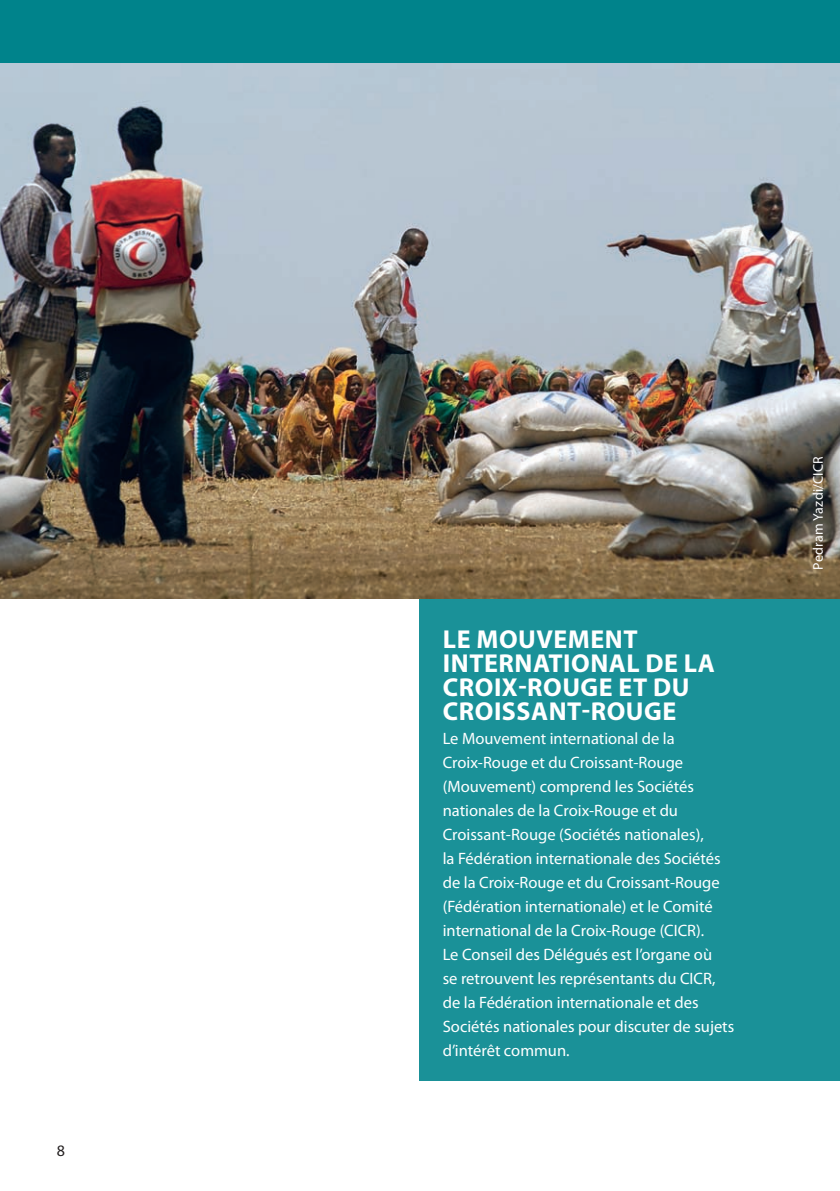
<style>
.page{position:relative;width:840px;height:1191px;background:#fff}
.page>*{position:absolute;margin:0;border:0;box-sizing:border-box;transform-origin:0 0}
.t1{font:700 26px/24px "Myriad Pro";letter-spacing:.02em;color:#fff}
.t2{font:16.4px/24px "Myriad Pro";color:#fff}
.t3{font:16px "Myriad Pro";color:#231f20}
.t4{font:14px "Myriad Pro";letter-spacing:.01em;color:#fff}
</style>
<div class="page">
<div style="left:419px;top:598px;width:420px;height:482px;background:#1a9198"></div>
<img style="left:0;top:62px;width:839px;height:536px">
<div style="left:0;top:0;width:839px;height:62px;background:#00838b"></div>
<p class="t3" style="left:57px;top:1141px;width:10px">8</p>
<h1 class="t1" style="left:442px;top:626px;width:273px">LE MOUVEMENT<br>INTERNATIONAL DE LA<br>CROIX-ROUGE ET DU<br>CROISSANT-ROUGE</h1>
<p class="t2" style="left:442px;top:726px;width:293px">Le Mouvement international de la Croix-Rouge et du Croissant-Rouge (Mouvement) comprend les Sociétés nationales de la Croix-Rouge et du Croissant-Rouge (Sociétés nationales),<br>la Fédération internationale des Sociétés de la Croix-Rouge et du Croissant-Rouge (Fédération internationale) et le Comité international de la Croix-Rouge (CICR).<br>Le Conseil des Délégués est l’organe où<br>se retrouvent les représentants du CICR, de la Fédération internationale et des Sociétés nationales pour discuter de sujets d’intérêt commun.</p>
<p class="t4" style="left:808px;top:570px;width:115px;rotate:-90deg">Pedram Yazdi/CICR</p>
</div>
